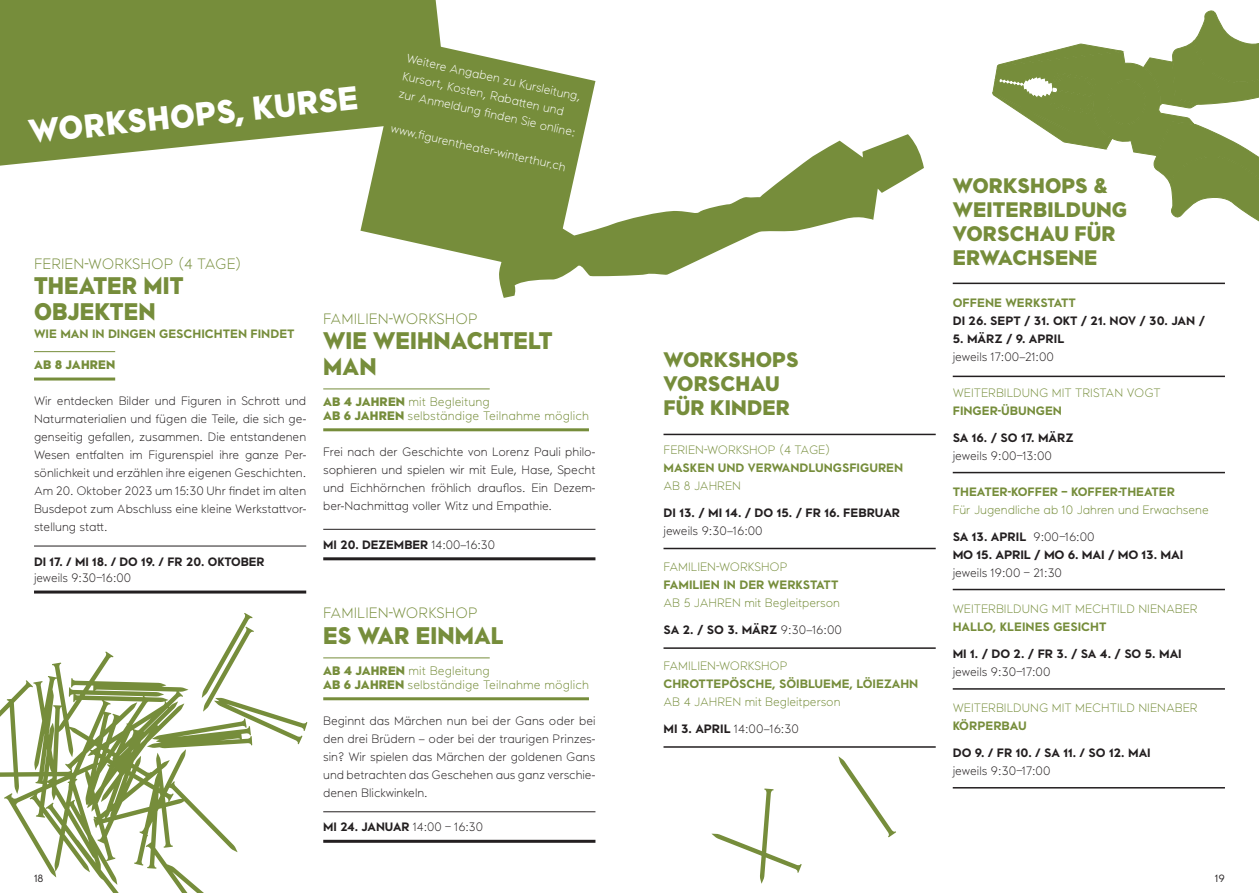
<style>
.page{position:relative;width:1259px;height:893px;background:#fff}
.page>*{position:absolute;margin:0;border:0;box-sizing:border-box;transform-origin:0 0}
.t1{font:900 33px "Maax";color:#fff;scale:.96 1}
.t2{font:900 24px/25.5px "Maax";letter-spacing:.005em;color:#768d3b;scale:.96 1}
.t3{font:900 21px/24px "Maax";letter-spacing:.005em;color:#768d3b}
.t4{font:300 15px "Maax";letter-spacing:.005em;color:#768d3b}
.t5{font:300 12.3px/13.5px "Maax";letter-spacing:.01em;color:#768d3b}
.t6{font:900 12.3px "Maax";letter-spacing:.01em;color:#768d3b}
.t7{font:300 12.15px/18px "Maax";color:#231f20;text-align:justify}
.t8{font:700 12.15px/18px "Maax";color:#231f20}
.t9{font:300 12.15px "Maax";color:#768d3b}
.t10{font:700 12.15px "Maax";color:#768d3b}
.t11{font:300 12.15px/18px "Maax";color:#fff}
.t12{font:10.5px "Maax";color:#231f20}
.s1{font-weight:900}
.s2{font-weight:300}
.s3{font-weight:700}
</style>
<div class="page">
<svg style="left:0;top:0;width:440px;height:166px;background:#84994f"></svg>
<hr style="left:34px;top:351px;width:81px;height:1px;background:#768d3b">
<hr style="left:34px;top:377px;width:81px;height:3px;background:#768d3b">
<hr style="left:34px;top:546px;width:272px;height:1px;background:#231f20">
<hr style="left:34px;top:590px;width:272px;height:3px;background:#231f20">
<hr style="left:323px;top:389px;width:167px;height:1px;background:#768d3b">
<hr style="left:323px;top:428px;width:266px;height:3px;background:#768d3b">
<hr style="left:323px;top:529px;width:272px;height:1px;background:#231f20">
<hr style="left:323px;top:557px;width:272px;height:3px;background:#231f20">
<svg style="left:992px;top:10px;width:267px;height:212px"></svg>
<svg style="left:360px;top:38px;width:235px;height:224px;fill:#768d3b"></svg>
<hr style="left:323px;top:657px;width:167px;height:1px;background:#768d3b">
<hr style="left:323px;top:697px;width:266px;height:3px;background:#768d3b">
<hr style="left:323px;top:811px;width:272px;height:1px;background:#231f20">
<hr style="left:323px;top:840px;width:272px;height:3px;background:#231f20">
<hr style="left:663px;top:548px;width:272px;height:1px;background:#231f20">
<hr style="left:663px;top:647px;width:272px;height:2px;background:#231f20">
<hr style="left:663px;top:746px;width:272px;height:2px;background:#231f20">
<hr style="left:663px;top:434px;width:272px;height:1px;background:#231f20">
<hr style="left:952px;top:472px;width:273px;height:1px;background:#231f20">
<hr style="left:952px;top:589px;width:273px;height:1px;background:#231f20">
<hr style="left:952px;top:688px;width:273px;height:2px;background:#231f20">
<hr style="left:952px;top:787px;width:273px;height:1px;background:#231f20">
<hr style="left:952px;top:376px;width:273px;height:1px;background:#231f20">
<hr style="left:952px;top:283px;width:273px;height:1px;background:#231f20">
<svg style="left:711px;top:788px;width:91px;height:96px"></svg>
<svg style="left:838px;top:756px;width:58px;height:81px"></svg>
<svg style="left:0;top:613px;width:307px;height:280px"></svg>
<svg style="left:498px;top:134px;width:426px;height:164px"></svg>
<h1 class="t1" style="left:27px;top:110px;width:346px;rotate:-6deg">WORKSHOPS, KURSE</h1>
<p class="t11" style="left:409px;top:48px;width:183px;rotate:13deg">Weitere Angaben zu Kursleitung,<br>Kursort, Kosten, Rabatt en und zur Anmeldung fi nden Sie online:</p>
<p class="t11" style="left:393px;top:118px;width:180px;rotate:13deg">www.fi gurentheater-winterthur.ch</p>
<p class="t4" style="left:34px;top:254px;width:209px">FERIEN-WORKSHOP (4 TAGE)</p>
<h2 class="t2" style="left:34px;top:272px;width:157px">THEATER MIT<br>OBJEKTEN</h2>
<p class="t10" style="left:34px;top:325px;width:262px">WIE MAN IN DINGEN GESCHICHTEN FINDET</p>
<p class="t6" style="left:34px;top:357px;width:83px">AB 8 JAHREN</p>
<p class="t7" style="left:34px;top:391px;width:274px">Wir entdecken Bilder und Figuren in Schrott und Naturmaterialien und fügen die Teile, die sich ge&shy;genseitig gefallen, zusammen. Die entstandenen Wesen entfalten im Figurenspiel ihre ganze Per&shy;sönlichkeit und erzählen ihre eigenen Geschichten.<br>Am 20. Oktober 2023 um 15:30 Uhr findet im alten Busdepot zum Abschluss eine kleine Werkstattvor&shy;stellung statt.</p>
<p class="t8" style="left:34px;top:552px;width:232px">DI 17. / MI 18. / DO 19. / FR 20. OKTOBER</p>
<p class="t7" style="left:34px;top:568px;width:98px">jeweils 9:30–16:00</p>
<p class="t4" style="left:323px;top:309px;width:156px">FAMILIEN-WORKSHOP</p>
<h2 class="t2" style="left:323px;top:327px;width:240px">WIE WEIHNACHTELT<br>MAN</h2>
<p class="t5" style="left:323px;top:395px;width:267px"><span class="s1">AB 4 JAHREN</span> mit Begleitung<br><span class="s1">AB 6 JAHREN</span> selbständige Teilnahme möglich</p>
<p class="t7" style="left:323px;top:442px;width:274px">Frei nach der Geschichte von Lorenz Pauli philo&shy;sophieren und spielen wir mit Eule, Hase, Specht und Eichhörnchen fröhlich drauflos. Ein Dezem&shy;ber-Nachmittag voller Witz und Empathie.</p>
<p class="t8" style="left:323px;top:535px;width:173px">MI 20. DEZEMBER <span class="s2">14:00–16:30</span></p>
<p class="t4" style="left:323px;top:603px;width:156px">FAMILIEN-WORKSHOP</p>
<h2 class="t2" style="left:323px;top:622px;width:190px">ES WAR EINMAL</h2>
<p class="t5" style="left:323px;top:664px;width:267px"><span class="s1">AB 4 JAHREN</span> mit Begleitung<br><span class="s1">AB 6 JAHREN</span> selbständige Teilnahme möglich</p>
<p class="t7" style="left:323px;top:711px;width:274px">Beginnt das Märchen nun bei der Gans oder bei den drei Brüdern – oder bei der traurigen Prinzes&shy;sin? Wir spielen das Märchen der goldenen Gans und betrachten das Geschehen aus ganz verschie&shy;denen Blickwinkeln.</p>
<p class="t8" style="left:323px;top:817px;width:161px">MI 24. JANUAR <span class="s2">14:00 – 16:30</span></p>
<h3 class="t3" style="left:663px;top:347px;width:137px">WORKSHOPS<br>VORSCHAU<br>FÜR KINDER</h3>
<p class="t9" style="left:663px;top:442px;width:168px">FERIEN-WORKSHOP (4 TAGE)</p>
<p class="t10" style="left:663px;top:460px;width:241px">MASKEN UND VERWANDLUNGSFIGUREN</p>
<p class="t9" style="left:663px;top:478px;width:79px">AB 8 JAHREN</p>
<p class="t8" style="left:663px;top:504px;width:238px">DI 13. / MI 14. / DO 15. / FR 16. FEBRUAR</p>
<p class="t7" style="left:663px;top:522px;width:101px">jeweils 9:30–16:00</p>
<p class="t9" style="left:663px;top:559px;width:126px">FAMILIEN-WORKSHOP</p>
<p class="t10" style="left:663px;top:577px;width:176px">FAMILIEN IN DER WERKSTATT</p>
<p class="t9" style="left:663px;top:595px;width:178px">AB 5 JAHREN mit Begleitperson</p>
<p class="t8" style="left:663px;top:621px;width:180px">SA 2. / SO 3. MÄRZ <span class="s2">9:30–16:00</span></p>
<p class="t9" style="left:663px;top:658px;width:126px">FAMILIEN-WORKSHOP</p>
<p class="t10" style="left:663px;top:676px;width:256px">CHROTTEPÖSCHE, SÖIBLUEME, LÖIEZAHN</p>
<p class="t9" style="left:663px;top:694px;width:178px">AB 4 JAHREN mit Begleitperson</p>
<p class="t7" style="left:663px;top:720px;width:137px"><span class="s3">MI 3. APRIL</span> 14:00–16:30</p>
<h3 class="t3" style="left:952px;top:172px;width:176px">WORKSHOPS &amp;<br>WEITERBILDUNG<br>VORSCHAU FÜR<br>ERWACHSENE</h3>
<p class="t10" style="left:952px;top:295px;width:125px">OFFENE WERKSTATT</p>
<p class="t8" style="left:952px;top:311px;width:253px">DI 26. SEPT / 31. OKT / 21. NOV / 30. JAN /</p>
<p class="t8" style="left:952px;top:329px;width:113px">5. MÄRZ / 9. APRIL</p>
<p class="t7" style="left:952px;top:347px;width:103px">jeweils 17:00–21:00</p>
<p class="t9" style="left:952px;top:385px;width:209px">WEITERBILDUNG MIT TRISTAN VOGT</p>
<p class="t10" style="left:952px;top:403px;width:111px">FINGER-ÜBUNGEN</p>
<p class="t8" style="left:952px;top:428px;width:122px">SA 16. / SO 17. MÄRZ</p>
<p class="t7" style="left:952px;top:446px;width:101px">jeweils 9:00–13:00</p>
<p class="t10" style="left:952px;top:484px;width:224px">THEATER-KOFFER – KOFFER-THEATER</p>
<p class="t9" style="left:952px;top:502px;width:257px">Für Jugendliche ab 10 Jahren und Erwachsene</p>
<p class="t8" style="left:952px;top:527px;width:232px">SA 13. APRIL <span class="s2">9:00–16:00<br></span>MO 15. APRIL / MO 6. MAI / MO 13. MAI</p>
<p class="t7" style="left:952px;top:563px;width:111px">jeweils 19:00 – 21:30</p>
<p class="t9" style="left:952px;top:601px;width:246px">WEITERBILDUNG MIT MECHTILD NIENABER</p>
<p class="t10" style="left:952px;top:619px;width:155px">HALLO, KLEINES GESICHT</p>
<p class="t8" style="left:952px;top:644px;width:230px">MI 1. / DO 2. / FR 3. / SA 4. / SO 5. MAI</p>
<p class="t7" style="left:952px;top:662px;width:99px">jeweils 9:30–17:00</p>
<p class="t9" style="left:952px;top:700px;width:246px">WEITERBILDUNG MIT MECHTILD NIENABER</p>
<p class="t10" style="left:952px;top:718px;width:75px">KÖRPERBAU</p>
<p class="t8" style="left:952px;top:743px;width:199px">DO 9. / FR 10. / SA 11. / SO 12. MAI</p>
<p class="t7" style="left:952px;top:761px;width:99px">jeweils 9:30–17:00</p>
<p class="t12" style="left:34px;top:871px;width:11px">18</p>
<p class="t12" style="left:1215px;top:871px;width:11px">19</p>
</div>
